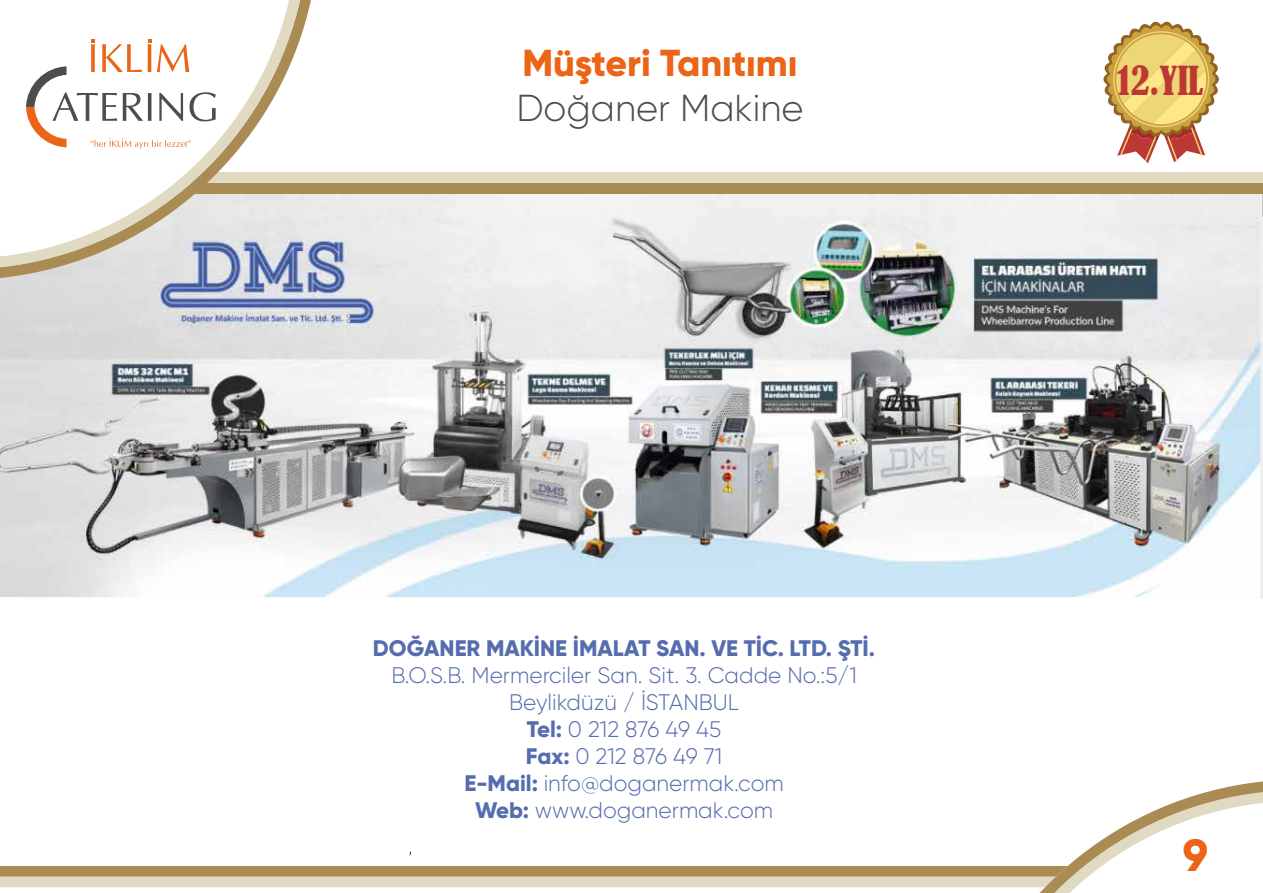
<style>
.page{position:relative;width:1263px;height:893px;background:#fff}
.page>*{position:absolute;margin:0;border:0;box-sizing:border-box;transform-origin:0 0}
.t1{font:800 45px "Gilroy";color:#eb6417}
.t2{font:800 37.5px "Gilroy";color:#eb6417}
.t3{font:300 37.5px "Gilroy";color:#4e4d4e}
.t4{font:condensed 37.5px "Bernard";color:#bd3835}
.t5{font:300 22.5px/27px "Gilroy";color:#556cae;text-align:center}
.t6{font:800 22.5px "Gilroy";color:#556cae}
.s1{font-weight:800}
</style>
<div class="page">
<svg style="left:1103px;top:22px;width:116px;height:141px"></svg>
<img style="left:0;top:194px;width:1263px;height:405px">
<svg style="left:0;top:781px;width:1263px;height:112px"></svg>
<div style="left:191px;top:172px;width:1072px;height:11px;background:#e0dac2"></div>
<div style="left:191px;top:183px;width:1072px;height:11px;background:#ab8b54"></div>
<svg style="left:0;top:0;width:311px;height:278px"></svg>
<svg style="left:0;top:0;width:300px;height:267px"></svg>
<h2 class="t2" style="left:522px;top:39px;width:277px">Müşteri Tanıtımı</h2>
<h2 class="t3" style="left:516px;top:85px;width:289px">Doğaner Makine</h2>
<p class="t6" style="left:373px;top:634px;width:504px">DOĞANER MAKİNE İMALAT SAN. VE TİC. LTD. ŞTİ.</p>
<p class="t5" style="left:391px;top:661px;width:467px">B.O.S.B. Mermerciler San. Sit. 3. Cadde No.:5/1<br>Beylikdüzü / İSTANBUL<br><span class="s1">Tel:</span> 0 212 876 49 45<br><span class="s1">Fax:</span> 0 212 876 49 71<br><span class="s1">E-Mail:</span> info@doganermak.com<br><span class="s1">Web:</span> www.doganermak.com</p>
<h2 class="t4" style="left:1117px;top:58px;width:88px">12.YIL</h2>
<h1 class="t1" style="left:1183px;top:827px;width:27px">9</h1>
</div>
